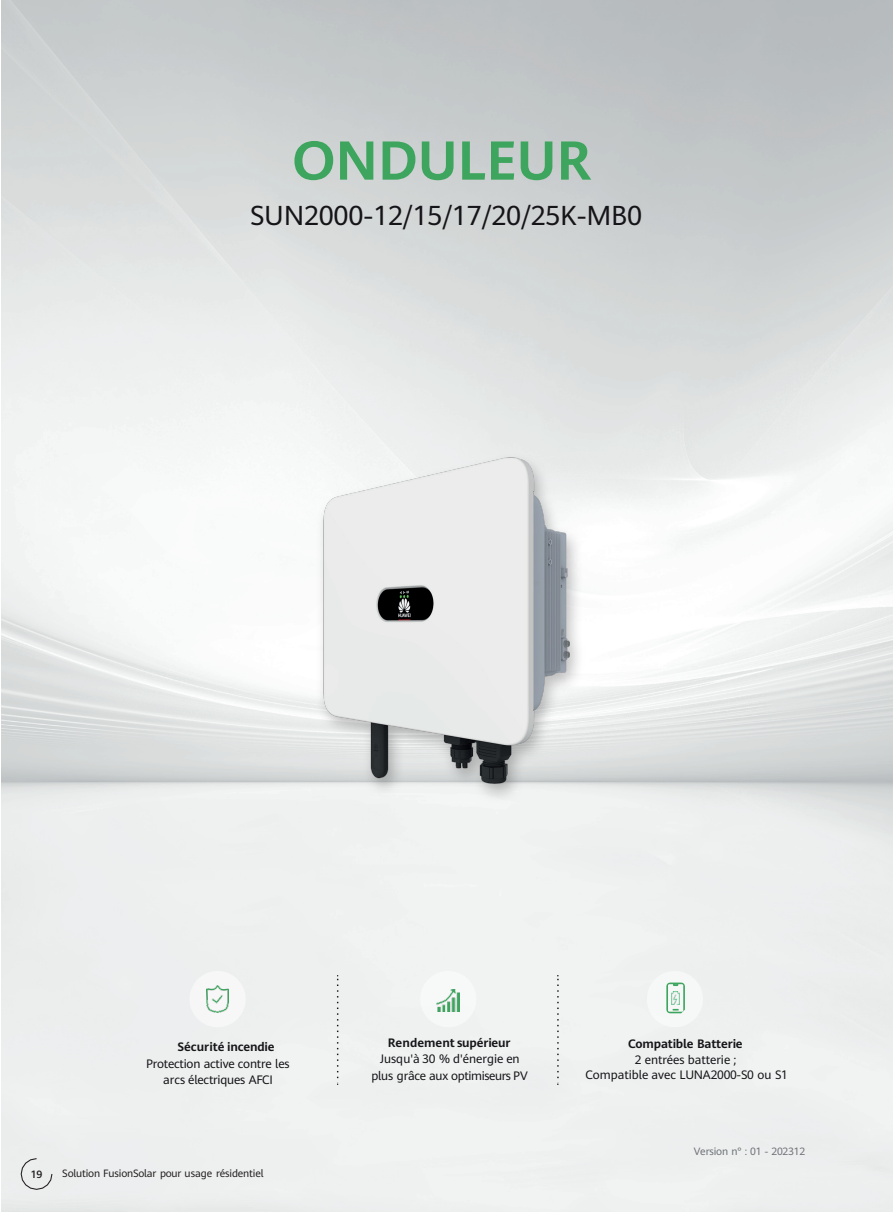
<style>
.page{position:relative;width:893px;height:1212px;background:#fff}
.page>*{position:absolute;margin:0;border:0;box-sizing:border-box;transform-origin:0 0}
.t1{font:700 54px "Huawei Sans";letter-spacing:-.005em;color:#3ea55e}
.t2{font:27px "Huawei Sans";letter-spacing:-.01em;color:#151418}
.t3{font:12px/16.5px "Huawei Sans";letter-spacing:-.01em;color:#151418;text-align:center}
.t4{font:700 12px "Huawei Sans";letter-spacing:-.01em;color:#151418}
.t5{font:10.5px "Huawei Sans";letter-spacing:-.015em;color:#231f20}
.t6{font:10.5px "Huawei Sans";letter-spacing:-.02em;color:#6f7277}
.t7{font:500 10.5px "Huawei Sans";color:#231f20}
</style>
<div class="page">
<img style="left:2px;top:1px;width:890px;height:1211px">
<svg style="left:189px;top:971px;width:57px;height:56px"></svg>
<div style="left:420px;top:971px;width:56px;height:56px;background:#f6f8f7"></div>
<svg style="left:646px;top:971px;width:57px;height:56px"></svg>
<img style="left:250px;top:416px;width:374px;height:408px">
<svg style="left:337px;top:975px;width:1px;height:110px"></svg>
<svg style="left:557px;top:975px;width:1px;height:110px"></svg>
<img style="left:206px;top:985px;width:23px;height:28px">
<img style="left:437px;top:990px;width:22px;height:21px">
<svg style="left:20px;top:1157px;width:33px;height:33px"></svg>
<h1 class="t1" style="left:292px;top:123px;width:301px">ONDULEUR</h1>
<h2 class="t2" style="left:250px;top:196px;width:393px">SUN2000-12/15/17/20/25K-MB0</h2>
<p class="t4" style="left:177px;top:1038px;width:99px">Sécurité incendie</p>
<p class="t3" style="left:146px;top:1055px;width:145px">Protection active contre les arcs électriques AFCI</p>
<p class="t7" style="left:31px;top:1167px;width:13px">19</p>
<p class="t5" style="left:62px;top:1166px;width:203px">Solution FusionSolar pour usage résidentiel</p>
<p class="t4" style="left:387px;top:1034px;width:124px">Rendement supérieur</p>
<p class="t3" style="left:371px;top:1050px;width:158px">Jusqu'à 30 % d'énergie en plus grâce aux optimiseurs PV</p>
<p class="t4" style="left:628px;top:1035px;width:116px">Compatible Batterie</p>
<p class="t3" style="left:585px;top:1051px;width:204px;line-height:15.3px">2 entrées batterie ;<br>Compatible avec LUNA2000-S0 ou S1</p>
<p class="t6" style="left:693px;top:1144px;width:113px">Version n° : 01 - 202312</p>
</div>
